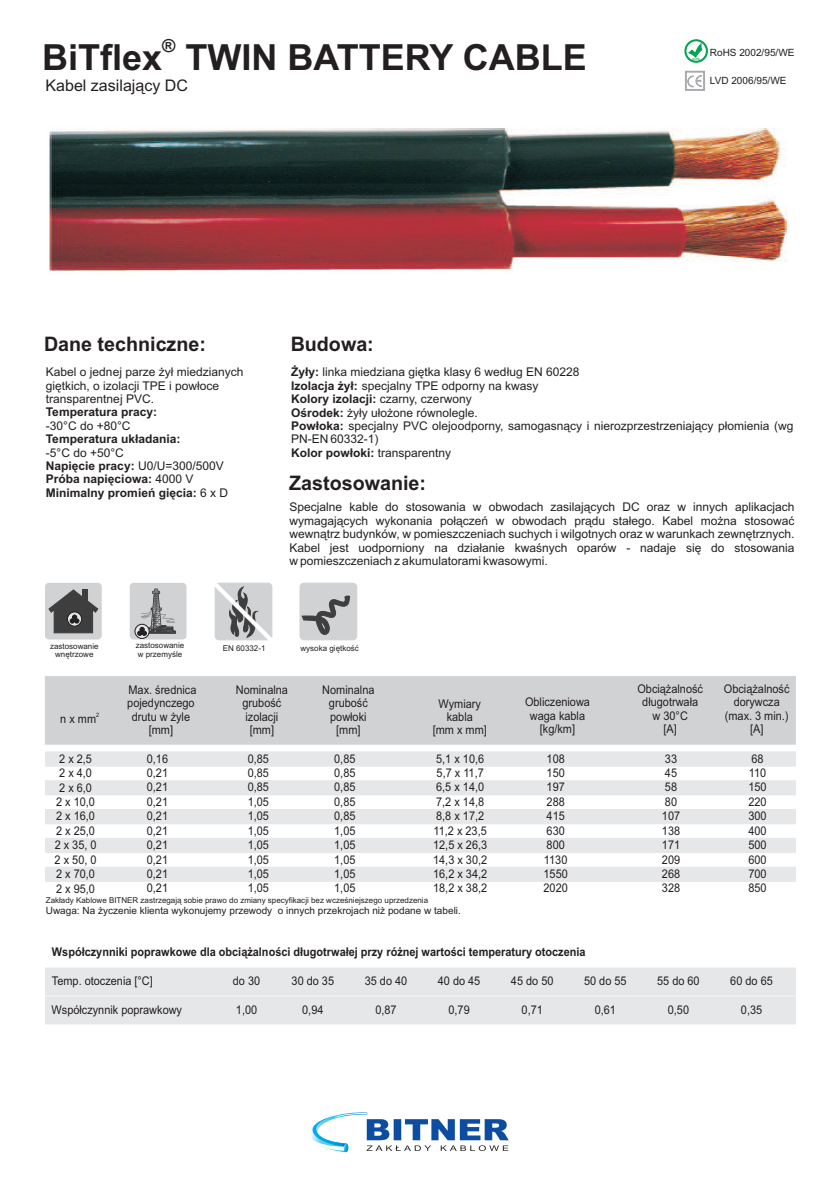
<style>
.page{position:relative;width:840px;height:1191px;background:#fff}
.page>*{position:absolute;margin:0;border:0;box-sizing:border-box;transform-origin:0 0}
.t1{font:700 36px "Arial";color:#231f20}
.t2{font:700 20px "Arial";color:#231f20}
.t3{font:700 18px "Arial";color:#231f20}
.t4{font:16px "Arial";color:#231f20}
.t5{font:12px/14.4px "Arial";color:#231f20;text-align:center;scale:.91 1}
.t6{font:12px/13.4px "Arial";color:#231f20}
.t7{font:700 12px/13.4px "Arial";color:#231f20}
.t8{font:700 12px "Arial";color:#231f20;scale:.91 1}
.t9{font:10px "Arial";color:#231f20}
.t10{font:8px/9px "Arial";color:#231f20;text-align:center}
.t11{font:6px "Arial";color:#231f20;scale:.91 1}
.t12{font:700 2.6px "Arial";color:#00a54f}
.s1{font-weight:400}
.s2{font-weight:700}
</style>
<div class="page">
<div style="left:45px;top:751px;width:750px;height:15px;background:#e6e7e9"></div>
<div style="left:45px;top:780px;width:750px;height:15px;background:#e6e7e9"></div>
<div style="left:45px;top:809px;width:750px;height:15px;background:#e6e7e9"></div>
<div style="left:45px;top:838px;width:750px;height:15px;background:#e6e7e9"></div>
<div style="left:45px;top:867px;width:750px;height:14px;background:#e6e7e9"></div>
<div style="left:45px;top:967px;width:750px;height:57px;background:#e6e7e9"></div>
<div style="left:45px;top:676px;width:750px;height:68px;background:#d1d2d4"></div>
<div style="left:45px;top:583px;width:57px;height:56px;background:#d1d2d4;border-radius:4px"></div>
<svg style="left:48px;top:589px;width:50px;height:44px"></svg>
<svg style="left:214px;top:583px;width:58px;height:58px;background:#bebfc0"></svg>
<div style="left:299px;top:583px;width:58px;height:57px;background:#d1d2d4;border:1px solid #d1d2d4;border-radius:4px"></div>
<svg style="left:301px;top:595px;width:50px;height:40px"></svg>
<div style="left:130px;top:583px;width:56px;height:56px;background:#d1d2d4;border-radius:4px"></div>
<svg style="left:135px;top:624px;width:14px;height:14px"></svg>
<svg style="left:137px;top:588px;width:39px;height:47px"></svg>
<svg style="left:311px;top:1112px;width:197px;height:41px"></svg>
<svg style="left:684px;top:39px;width:23px;height:24px"></svg>
<svg style="left:685px;top:71px;width:19px;height:20px"></svg>
<img style="left:49px;top:128px;width:738px;height:143px">
<h3 class="t3" style="left:162px;top:39px;width:15px">®</h3>
<h3 class="t4" style="left:46px;top:80px;width:144px">Kabel zasilaj¹cy DC</h3>
<h1 class="t1" style="left:42px;top:44px;width:546px">BiTflex TWIN BATTERY CABLE</h1>
<h2 class="t2" style="left:44px;top:336px;width:163px">Dane techniczne:</h2>
<h2 class="t2" style="left:290px;top:337px;width:85px">Budowa:</h2>
<p class="t12" style="left:692px;top:58px;width:9px">RoHS</p>
<p class="t9" style="left:709px;top:49px;width:86px">RoHS 2002/95/WE</p>
<p class="t9" style="left:709px;top:77px;width:78px">LVD 2006/95/WE</p>
<p class="t6" style="left:46px;top:366px;width:199px">Kabel o jednej parze ¿y³ miedzianych giêtkich, o izolacji TPE i pow³oce transparentnej PVC.</p>
<p class="t7" style="left:46px;top:406px;width:113px">Temperatura pracy:</p>
<p class="t6" style="left:46px;top:420px;width:86px">-30°C do +80°C</p>
<p class="t7" style="left:46px;top:433px;width:136px">Temperatura uk³adania:</p>
<p class="t7" style="left:46px;top:447px;width:184px"><span class="s1">-5°C do +50°C<br></span>Napiêcie pracy: <span class="s1">U0/U=300/500V<br></span>Próba napiêciowa: <span class="s1">4000 V<br></span>Minimalny promieñ giêcia: <span class="s1">6 x D</span></p>
<p class="t6" style="left:291px;top:366px;width:503px"><span class="s2">¯y³y:</span> linka miedziana giêtka klasy 6 wed³ug EN 60228<br><span class="s2">Izolacja ¿y³:</span> specjalny TPE odporny na kwasy<br><span class="s2">Kolory izolacji:</span> czarny, czerwony<br><span class="s2">Oœrodek:</span> ¿y³y u³o¿one równolegle.<br><span class="s2">Pow³oka:</span> specjalny PVC olejoodporny, samogasn¹cy i nierozprzestrzeniaj¹cy p³omienia (wg PN-EN 60332-1)<br><span class="s2">Kolor pow³oki:</span> transparentny</p>
<h2 class="t2" style="left:289px;top:476px;width:138px">Zastosowanie:</h2>
<p class="t6" style="left:289px;top:501px;width:506px;text-align:justify">Specjalne kable do stosowania w obwodach zasilaj¹cych DC oraz w innych aplikacjach wymagaj¹cych wykonania po³¹czeñ w obwodach pr¹du sta³ego. Kabel mo¿na stosowaæ wewn¹trz budynków, w pomieszczeniach suchych i wilgotnych oraz w warunkach zewnêtrznych.<br>Kabel jest uodporniony na dzia³anie kwaœnych oparów - nadaje siê do stosowania w pomieszczeniach z akumulatorami kwasowymi.</p>
<p class="t10" style="left:136px;top:642px;width:50px;text-align:left">zastosowanie w przemyœle</p>
<p class="t10" style="left:50px;top:642px;width:50px">zastosowanie wnêtrzowe</p>
<p class="t10" style="left:223px;top:644px;width:44px">EN 60332-1</p>
<p class="t10" style="left:300px;top:644px;width:60px">wysoka giêtkoœæ</p>
<p class="t11" style="left:96px;top:712px;width:5px">2</p>
<p class="t5" style="left:60px;top:712px;width:41px">nxmm</p>
<p class="t5" style="left:55px;top:752px;width:47px">2 x 2,5<br>2 x 4,0<br>2 x 6,0<br>2 x 10,0<br>2 x 16,0<br>2 x 25,0<br>2x35,0<br>2x50,0<br>2 x 70,0<br>2 x 95,0</p>
<p class="t5" style="left:127px;top:684px;width:77px;line-height:13.4px">Max. œrednica pojedynczego drutu w ¿yle [mm]</p>
<p class="t5" style="left:147px;top:752px;width:25px;text-align:justify">0,16<br>0,21<br>0,21<br>0,21<br>0,21<br>0,21<br>0,21<br>0,21<br>0,21<br>0,21</p>
<p class="t5" style="left:236px;top:684px;width:59px;line-height:13.4px">Nominalna gruboœæ izolacji [mm]</p>
<p class="t5" style="left:247px;top:752px;width:25px;text-align:justify">0,85<br>0,85<br>0,85</p>
<p class="t5" style="left:247px;top:824px;width:25px;text-align:justify">1,05<br>1,05<br>1,05<br>1,05<br>1,05</p>
<p class="t5" style="left:247px;top:795px;width:25px;text-align:left">1,05<br>1,05</p>
<p class="t5" style="left:322px;top:684px;width:59px;line-height:13.4px">Nominalna gruboœæ pow³oki [mm]</p>
<p class="t5" style="left:334px;top:752px;width:25px;text-align:justify">0,85<br>0,85<br>0,85<br>0,85<br>0,85<br>1,05<br>1,05<br>1,05<br>1,05<br>1,05</p>
<p class="t5" style="left:433px;top:752px;width:61px;text-align:left">5,1 x 10,6<br>5,7 x 11,7<br>6,5 x 14,0<br>7,2 x 14,8<br>8,8 x 17,2<br>11,2 x 23,5<br>12,5 x 26,3<br>14,3 x 30,2<br>16,2 x 34,2<br>18,2 x 38,2</p>
<p class="t5" style="left:543px;top:752px;width:28px;text-align:left">108<br>150<br>197<br>288<br>415<br>630<br>800<br>1130<br>1550<br>2020</p>
<p class="t5" style="left:524px;top:696px;width:73px;line-height:13.4px">Obliczeniowa waga kabla [kg/km]</p>
<p class="t5" style="left:432px;top:697px;width:61px;line-height:13.4px">Wymiary kabla<br>[mm x mm]</p>
<p class="t10" style="left:46px;top:896px;width:383px">Zak³ady Kablowe BITNER zastrzegaj¹ sobie prawo do zmiany specyfikacji bez wczeœniejszego uprzedzenia</p>
<p class="t9" style="left:46px;top:906px;width:416px">Uwaga: Na ¿yczenie klienta wykonujemy przewody o innych przekrojach ni¿ podane w tabeli.</p>
<p class="t8" style="left:52px;top:947px;width:587px">Wspó³czynniki poprawkowe dla obci¹¿alnoœci d³ugotrwa³ej przy ró¿nej wartoœci temperatury otoczenia</p>
<p class="t5" style="left:637px;top:683px;width:73px;line-height:13.4px">Obci¹¿alnoœæ d³ugotrwa³a w 30°C<br>[A]</p>
<p class="t5" style="left:661px;top:752px;width:22px;text-align:left">33<br>45<br>58<br>80<br>107<br>138<br>171<br>209<br>268<br>328</p>
<p class="t5" style="left:723px;top:683px;width:73px;line-height:13.4px">Obci¹¿alnoœæ dorywcza (max. 3 min.) [A]</p>
<p class="t5" style="left:748px;top:752px;width:22px;text-align:left">68<br>110<br>150<br>220<br>300<br>400<br>500<br>600<br>700<br>850</p>
<p class="t5" style="left:52px;top:974px;width:112px">Temp. otoczenia [°C]</p>
<p class="t5" style="left:233px;top:974px;width:32px">do 30</p>
<p class="t5" style="left:291px;top:974px;width:48px">30 do 35</p>
<p class="t5" style="left:364px;top:974px;width:48px">35 do 40</p>
<p class="t5" style="left:437px;top:974px;width:48px">40 do 45</p>
<p class="t5" style="left:510px;top:974px;width:48px">45 do 50</p>
<p class="t5" style="left:583px;top:974px;width:48px">50 do 55</p>
<p class="t5" style="left:656px;top:974px;width:48px">55 do 60</p>
<p class="t5" style="left:730px;top:974px;width:48px">60 do 65</p>
<p class="t5" style="left:52px;top:1003px;width:145px">Wspó³czynnik poprawkowy</p>
<p class="t5" style="left:236px;top:1003px;width:25px">1,00</p>
<p class="t5" style="left:302px;top:1003px;width:25px">0,94</p>
<p class="t5" style="left:375px;top:1003px;width:25px">0,87</p>
<p class="t5" style="left:448px;top:1003px;width:25px">0,79</p>
<p class="t5" style="left:521px;top:1003px;width:25px">0,71</p>
<p class="t5" style="left:594px;top:1003px;width:25px">0,61</p>
<p class="t5" style="left:667px;top:1003px;width:25px">0,50</p>
<p class="t5" style="left:740px;top:1003px;width:25px">0,35</p>
</div>
